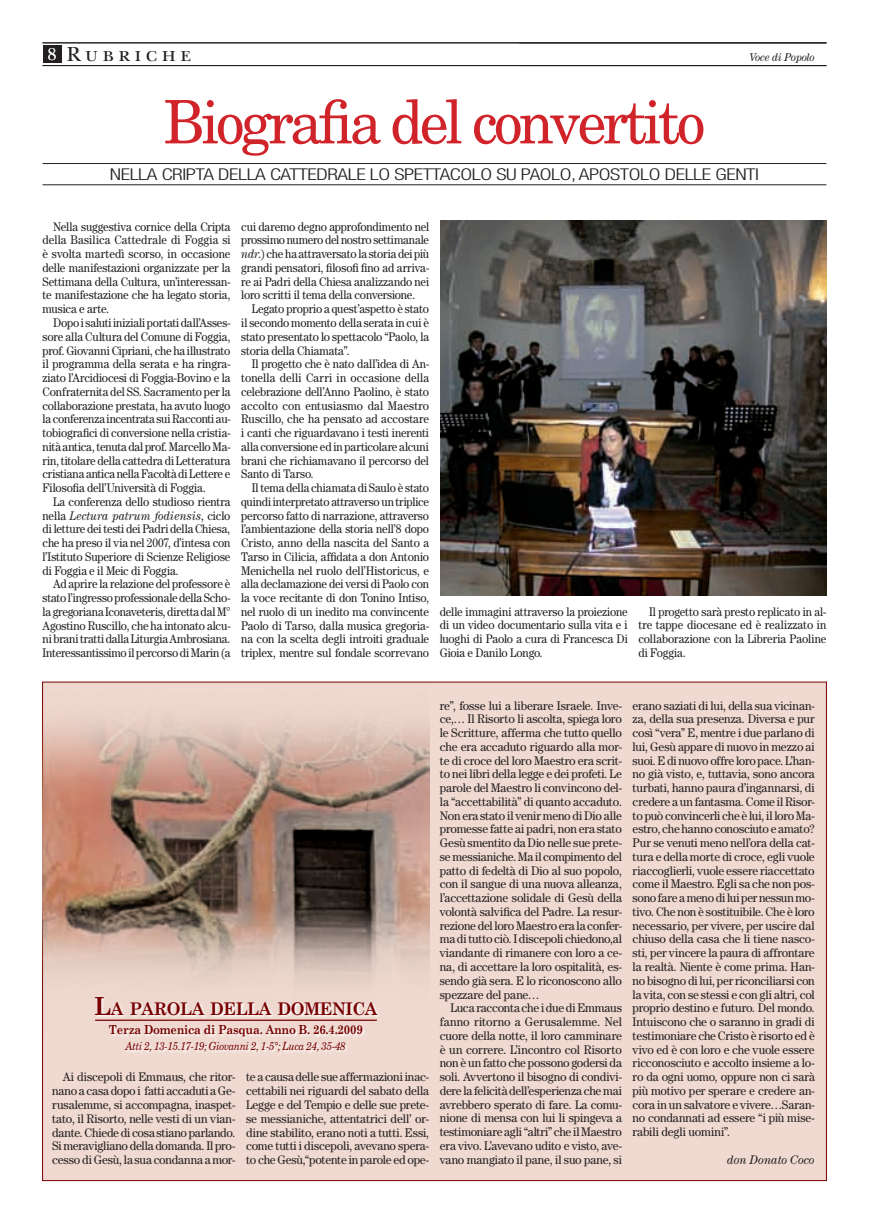
<style>
.page{position:relative;width:869px;height:1223px;background:#fff}
.page>*{position:absolute;margin:0;border:0;box-sizing:border-box;transform-origin:0 0}
.t1{font:60px "New Century Schlbk";letter-spacing:-.06em;color:#d1232a;scale:.95 1}
.t2{font:21.25px "New Baskerville SC";letter-spacing:.2em;color:#231f20}
.t3{font:700 17.5px "Century Schoolbook";letter-spacing:-.03em;color:#700;scale:.95 1}
.t4{font:300 condensed 16.25px "Helvetica Neue";letter-spacing:-.02em;color:#231f20;scale:1.3 1}
.t5{font:12.5px/13.8px "Century";letter-spacing:-.01em;color:#231f20;text-align:justify;scale:.94 1}
.t6{font:12.5px/13.8px "Century";letter-spacing:-.01em;color:#231f20;text-align:justify;scale:.9 1}
.t7{font:700 12.5px "Century Schoolbook";letter-spacing:-.02em;color:#700;scale:.9 1}
.t8{font:italic 12.5px "Century";color:#231f20;scale:.94 1}
.t9{font:italic 11.25px "New Century Schlbk";letter-spacing:-.03em;color:#700;scale:.88 1}
.t10{font:italic 11.25px "Century";letter-spacing:-.02em;color:#231f20;scale:.95 1}
.s1{font-size:17.5px;color:#fff}
.s2{font-style:italic}
.s3{font-size:25px}
</style>
<div class="page">
<div style="left:43px;top:46px;width:19px;height:17px;background:#231f20"></div>
<div style="left:42px;top:681px;width:784px;height:499px;background:#efd9d0"></div>
<img style="left:43px;top:682px;width:386px;height:352px">
<svg style="left:95px;top:996px;width:334px;height:57px"></svg>
<hr style="left:43px;top:65px;width:396px;height:1px;background:#231f20">
<hr style="left:43px;top:163px;width:783px;height:1px;background:#231f20">
<hr style="left:43px;top:184px;width:783px;height:1px;background:#231f20">
<hr style="left:43px;top:43px;width:783px;height:1px;background:#231f20">
<hr style="left:95px;top:1019px;width:281px;height:1px;background:#700">
<hr style="left:439px;top:65px;width:387px;height:1px;background:#231f20">
<img style="left:440px;top:220px;width:386px;height:375px">
<h2 class="t2" style="left:47px;top:42px;width:145px"><span class="s1">8</span> Rubriche</h2>
<h1 class="t1" style="left:163px;top:85px;width:571px">Biografia del convertito</h1>
<p class="t10" style="left:749px;top:51px;width:70px">Voce di Popolo</p>
<h3 class="t4" style="left:110px;top:165px;width:500px">NELLA CRIPTA DELLA CATTEDRALE LO SPETTACOLO SU PAOLO, APOSTOLO DELLE GENTI</h3>
<p class="t6" style="left:43px;top:219px;width:210px;text-indent:11px">Nella suggestiva cornice della Cripta della Basilica Cattedrale di Foggia si è svolta martedì scorso, in occasione delle manifestazioni organizzate per la Settimana della Cultura, un’interessan&shy;te manifestazione che ha legato storia, musica e arte.</p>
<p class="t6" style="left:43px;top:315px;width:210px;text-indent:11px">Dopo i saluti iniziali portati dall’Asses&shy;sore alla Cultura del Comune di Foggia, prof. Giovanni Cipriani, che ha illustrato il programma della serata e ha ringra&shy;ziato l’Arcidiocesi di Foggia-Bovino e la Confraternita del SS. Sacramento per la collaborazione prestata, ha avuto luogo la conferenza incentrata sui Racconti au&shy;tobiografici di conversione nella cristia&shy;nità antica, tenuta dal prof. Marcello Ma&shy;rin, titolare della cattedra di Letteratura cristiana antica nella Facoltà di Lettere e Filosofia dell’Università di Foggia.</p>
<p class="t6" style="left:43px;top:494px;width:210px;text-indent:11px">La conferenza dello studioso rientra nella <span class="s2">Lectura patrum fodiensis</span>, ciclo di letture dei testi dei Padri della Chiesa, che ha preso il via nel 2007, d’intesa con l’Istituto Superiore di Scienze Religiose di Foggia e il Meic di Foggia.</p>
<p class="t6" style="left:43px;top:577px;width:210px;text-indent:11px">Ad aprire la relazione del professore è stato l’ingresso professionale della Scho&shy;la gregoriana Iconaveteris, diretta dal M° Agostino Ruscillo, che ha intonato alcu&shy;ni brani tratti dalla Liturgia Ambrosiana.<br>Interessantissimo il percorso di Marin (a</p>
<p class="t6" style="left:241px;top:219px;width:210px">cui daremo degno approfondimento nel prossimo numero del nostro settimanale <span class="s2">ndr</span>.) che ha attraversato la storia dei più grandi pensatori, filosofi fino ad arriva&shy;re ai Padri della Chiesa analizzando nei loro scritti il tema della conversione.</p>
<p class="t6" style="left:241px;top:302px;width:210px;text-indent:11px">Legato proprio a quest’aspetto è stato il secondo momento della serata in cui è stato presentato lo spettacolo “Paolo, la storia della Chiamata”.</p>
<p class="t6" style="left:241px;top:357px;width:210px;text-indent:11px">Il progetto che è nato dall’idea di An&shy;tonella delli Carri in occasione della celebrazione dell’Anno Paolino, è stato accolto con entusiasmo dal Maestro Ruscillo, che ha pensato ad accostare i canti che riguardavano i testi inerenti alla conversione ed in particolare alcuni brani che richiamavano il percorso del Santo di Tarso.</p>
<p class="t6" style="left:241px;top:480px;width:210px;text-indent:11px">Il tema della chiamata di Saulo è stato quindi interpretato attraverso un triplice percorso fatto di narrazione, attraverso l’ambientazione della storia nell’8 dopo Cristo, anno della nascita del Santo a Tarso in Cilicia, affidata a don Antonio Menichella nel ruolo dell’Historicus, e alla declamazione dei versi di Paolo con la voce recitante di don Tonino Intiso, nel ruolo di un inedito ma convincente Paolo di Tarso, dalla musica gregoria&shy;na con la scelta degli introiti graduale triplex, mentre sul fondale scorrevano</p>
<p class="t6" style="left:439px;top:604px;width:210px">delle immagini attraverso la proiezione di un video documentario sulla vita e i luoghi di Paolo a cura di Francesca Di Gioia e Danilo Longo.</p>
<p class="t6" style="left:638px;top:604px;width:210px;text-indent:11px">Il progetto sarà presto replicato in al&shy;tre tappe diocesane ed è realizzato in collaborazione con la Libreria Paoline di Foggia.</p>
<h3 class="t3" style="left:94px;top:998px;width:299px"><span class="s3">L</span>A PAROLA DELLA DOMENICA</h3>
<p class="t7" style="left:109px;top:1021px;width:283px">Terza Domenica di Pasqua. Anno B. 26.4.2009</p>
<p class="t9" style="left:126px;top:1039px;width:251px">Atti 2, 13-15.17-19; Giovanni 2, 1-5°; Luca 24, 35-48</p>
<p class="t5" style="left:52px;top:1070px;width:196px;text-indent:11px">Ai discepoli di Emmaus, che ritor&shy;nano a casa dopo i fatti accaduti a Ge&shy;rusalemme, si accompagna, inaspet&shy;tato, il Risorto, nelle vesti di un vian&shy;dante. Chiede di cosa stiano parlando.<br>Si meravigliano della domanda. Il pro&shy;cesso di Gesù, la sua condanna a mor-</p>
<p class="t5" style="left:246px;top:1070px;width:196px">te a causa delle sue affermazioni inac&shy;cettabili nei riguardi del sabato della Legge e del Tempio e delle sue prete&shy;se messianiche, attentatrici dell’ or&shy;dine stabilito, erano noti a tutti. Essi, come tutti i discepoli, avevano spera&shy;to che Gesù,“potente in parole ed ope-</p>
<p class="t5" style="left:439px;top:698px;width:195px">re”, fosse lui a liberare Israele. Inve&shy;ce,… Il Risorto li ascolta, spiega loro le Scritture, afferma che tutto quello che era accaduto riguardo alla mor&shy;te di croce del loro Maestro era scrit&shy;to nei libri della legge e dei profeti. Le parole del Maestro li convincono del&shy;la “accettabilità” di quanto accaduto.<br>Non era stato il venir meno di Dio alle promesse fatte ai padri, non era stato Gesù smentito da Dio nelle sue prete&shy;se messianiche. Ma il compimento del patto di fedeltà di Dio al suo popolo, con il sangue di una nuova alleanza, l’accettazione solidale di Gesù della volontà salvifica del Padre. La resur&shy;rezione del loro Maestro era la confer&shy;ma di tutto ciò. I discepoli chiedono,al viandante di rimanere con loro a ce&shy;na, di accettare la loro ospitalità, es&shy;sendo già sera. E lo riconoscono allo spezzare del pane…</p>
<p class="t5" style="left:439px;top:1000px;width:195px;text-indent:11px">Luca racconta che i due di Emmaus fanno ritorno a Gerusalemme. Nel cuore della notte, il loro camminare è un correre. L’incontro col Risorto non è un fatto che possono godersi da soli. Avvertono il bisogno di condivi&shy;dere la felicità dell’esperienza che mai avrebbero sperato di fare. La comu&shy;nione di mensa con lui li spingeva a testimoniare agli “altri” che il Maestro era vivo. L’avevano udito e visto, ave&shy;vano mangiato il pane, il suo pane, si</p>
<p class="t5" style="left:632px;top:698px;width:195px">erano saziati di lui, della sua vicinan&shy;za, della sua presenza. Diversa e pur così “vera” E, mentre i due parlano di lui, Gesù appare di nuovo in mezzo ai suoi. E di nuovo offre loro pace. L’han&shy;no già visto, e, tuttavia, sono ancora turbati, hanno paura d’ingannarsi, di credere a un fantasma. Come il Risor&shy;to può convincerli che è lui, il loro Ma&shy;estro, che hanno conosciuto e amato?<br>Pur se venuti meno nell’ora della cat&shy;tura e della morte di croce, egli vuole riaccoglierli, vuole essere riaccettato come il Maestro. Egli sa che non pos&shy;sono fare a meno di lui per nessun mo&shy;tivo. Che non è sostituibile. Che è loro necessario, per vivere, per uscire dal chiuso della casa che li tiene nasco&shy;sti, per vincere la paura di affrontare la realtà. Niente è come prima. Han&shy;no bisogno di lui, per riconciliarsi con la vita, con se stessi e con gli altri, col proprio destino e futuro. Del mondo.<br>Intuiscono che o saranno in gradi di testimoniare che Cristo è risorto ed è vivo ed è con loro e che vuole essere ricconosciuto e accolto insieme a lo&shy;ro da ogni uomo, oppure non ci sarà più motivo per sperare e credere an&shy;cora in un salvatore e vivere…Saran&shy;no condannati ad essere “i più mise&shy;rabili degli uomini”.</p>
<p class="t8" style="left:726px;top:1152px;width:95px">don Donato Coco</p>
</div>
